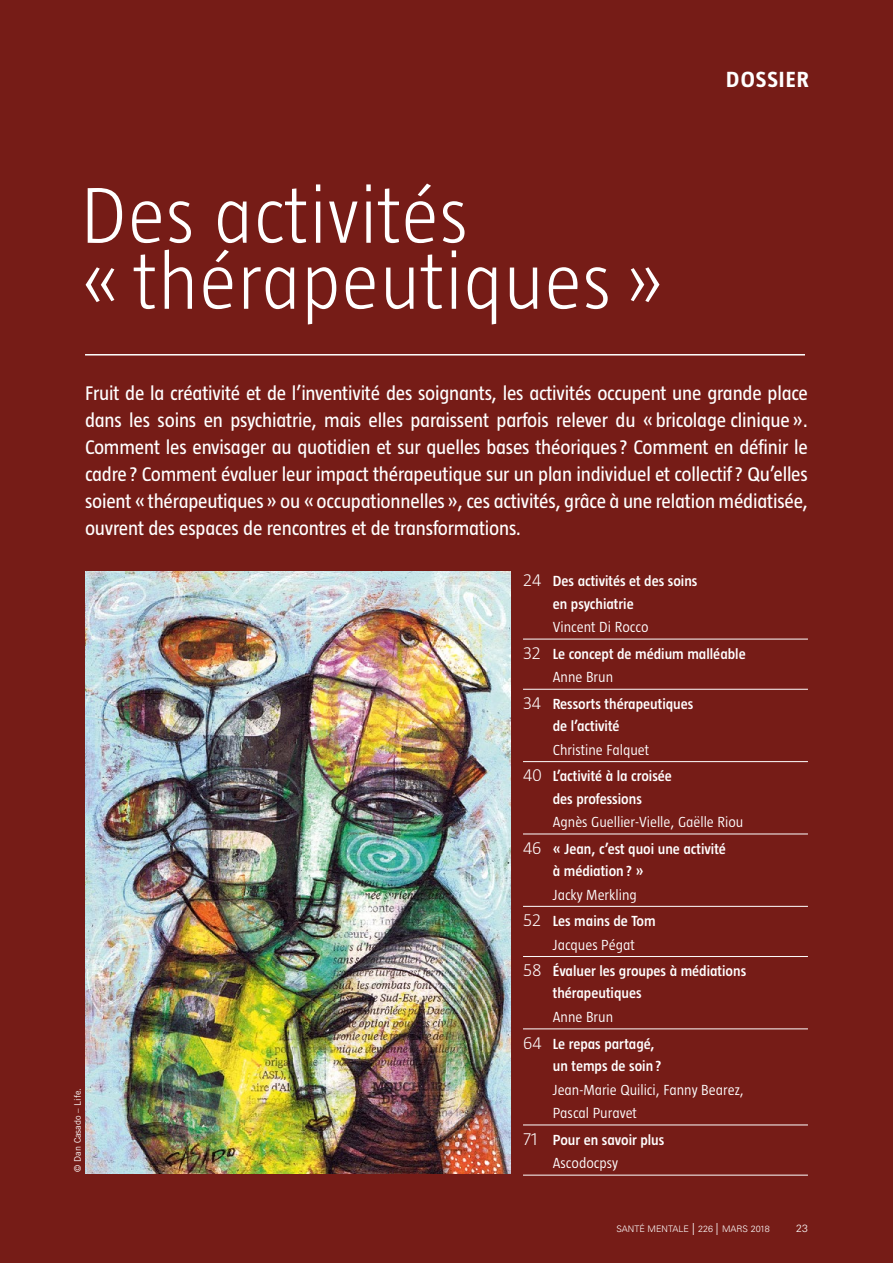
<style>
.page{position:relative;width:893px;height:1263px;background:#761c17}
.page>*{position:absolute;margin:0;border:0;box-sizing:border-box;transform-origin:0 0}
.t1{font:300 81px/66px "Taz";letter-spacing:.01em;color:#fff}
.t2{font:700 22.5px "Taz";letter-spacing:.05em;color:#fff}
._2_CHAPO{font:20.25px/27px "Taz";letter-spacing:-.01em;color:#fff;text-align:justify}
._1_TITRE{font:600 15px/22.2px "Taz";color:#fff}
._1_TITRE-2{font:300 15px/23.7px "Taz";color:#fff}
.t3{font:300 10.5px "Univers";color:#fff}
.t4{font:300 9px "Univers";color:#fff}
.Copyright{font:9px "Trade Gothic";letter-spacing:-.01em;color:#fff}
.s1{font-weight:300;font-size:18px}
.s2{font-weight:300}
.s3{font-size:12px}
</style>
<div class="page">
<hr style="left:523px;top:639px;width:285px;height:1px;background:#fff">
<hr style="left:523px;top:689px;width:285px;height:1px;background:#fff">
<hr style="left:523px;top:761px;width:285px;height:1px;background:#fff">
<hr style="left:523px;top:834px;width:285px;height:1px;background:#fff">
<hr style="left:523px;top:906px;width:285px;height:1px;background:#fff">
<hr style="left:523px;top:956px;width:285px;height:1px;background:#fff">
<hr style="left:523px;top:1028px;width:285px;height:1px;background:#fff">
<hr style="left:523px;top:1124px;width:285px;height:1px;background:#fff">
<hr style="left:523px;top:1175px;width:285px;height:1px;background:#fff">
<hr style="left:85px;top:354px;width:720px;height:1px;background:#fff">
<img style="left:85px;top:572px;width:425px;height:602px">
<p class="t1" style="left:81px;top:183px;width:585px">Des activités<br>« thérapeutiques »</p>
<p class="t2" style="left:726px;top:68px;width:84px">DOSSIER</p>
<p class="_2_CHAPO" style="left:85px;top:380px;width:724px">Fruit de la créativité et de l’inventivité des soignants, les activités occupent une grande place dans les soins en psychiatrie, mais elles paraissent parfois relever du «bricolage clinique».<br>Comment les envisager au quotidien et sur quelles bases théoriques? Comment en définir le cadre? Comment évaluer leur impact thérapeutique sur un plan individuel et collectif? Qu’elles soient «thérapeutiques» ou «occupationnelles», ces activités, grâce à une relation médiatisée, ouvrent des espaces de rencontres et de transformations.</p>
<p class="Copyright" style="left:72px;top:1171px;width:85px;rotate:-90deg">© Dan Casado – Life.</p>
<p class="_1_TITRE" style="left:553px;top:570px;width:146px;text-indent:-30px"><span class="s1">24</span> Des activités et des soins en psychiatrie</p>
<p class="_1_TITRE-2" style="left:553px;top:615px;width:97px">Vincent Di Rocco</p>
<p class="_1_TITRE" style="left:553px;top:642px;width:194px;line-height:23.7px;text-indent:-30px"><span class="s1">32</span> Le concept de médium malléable<br><span class="s2">Anne Brun</span></p>
<p class="_1_TITRE" style="left:553px;top:693px;width:142px;text-indent:-30px"><span class="s1">34</span> Ressorts thérapeutiques de l’activité</p>
<p class="_1_TITRE-2" style="left:553px;top:738px;width:98px">Christine Falquet</p>
<p class="_1_TITRE" style="left:523px;top:765px;width:150px;text-align:center"><span class="s1">40</span> L’activité à la croisée des professions</p>
<p class="_1_TITRE-2" style="left:553px;top:810px;width:192px">Agnès Guellier-Vielle, Gaëlle Riou</p>
<p class="_1_TITRE" style="left:553px;top:838px;width:175px;text-indent:-30px"><span class="s1">46</span> « Jean, c’est quoi une activité à médiation? »</p>
<p class="_1_TITRE-2" style="left:553px;top:883px;width:86px">Jacky Merkling</p>
<p class="_1_TITRE" style="left:523px;top:909px;width:134px;line-height:23.7px;text-align:center"><span class="s1">52</span> Les mains de Tom<br><span class="s2">Jacques Pégat</span></p>
<p class="_1_TITRE" style="left:553px;top:960px;width:195px;text-indent:-30px"><span class="s1">58</span> Évaluer les groupes à médiations thérapeutiques</p>
<p class="_1_TITRE-2" style="left:553px;top:1005px;width:62px">Anne Brun</p>
<p class="_1_TITRE" style="left:553px;top:1032px;width:110px;text-indent:-30px"><span class="s1">64</span> Le repas partagé, un temps de soin?</p>
<p class="_1_TITRE-2" style="left:553px;top:1078px;width:192px">Jean-Marie Quilici, Fanny Bearez,<br>Pascal Puravet</p>
<p class="_1_TITRE" style="left:553px;top:1128px;width:113px;line-height:23.7px;text-indent:-30px"><span class="s1">71</span> Pour en savoir plus<br><span class="s2">Ascodocpsy</span></p>
<p class="t4" style="left:617px;top:1223px;width:155px">SANTÉ MENTALE <span class="s3">|</span> 226 <span class="s3">|</span> MARS 2018</p>
<p class="t3" style="left:796px;top:1222px;width:13px">23</p>
</div>
